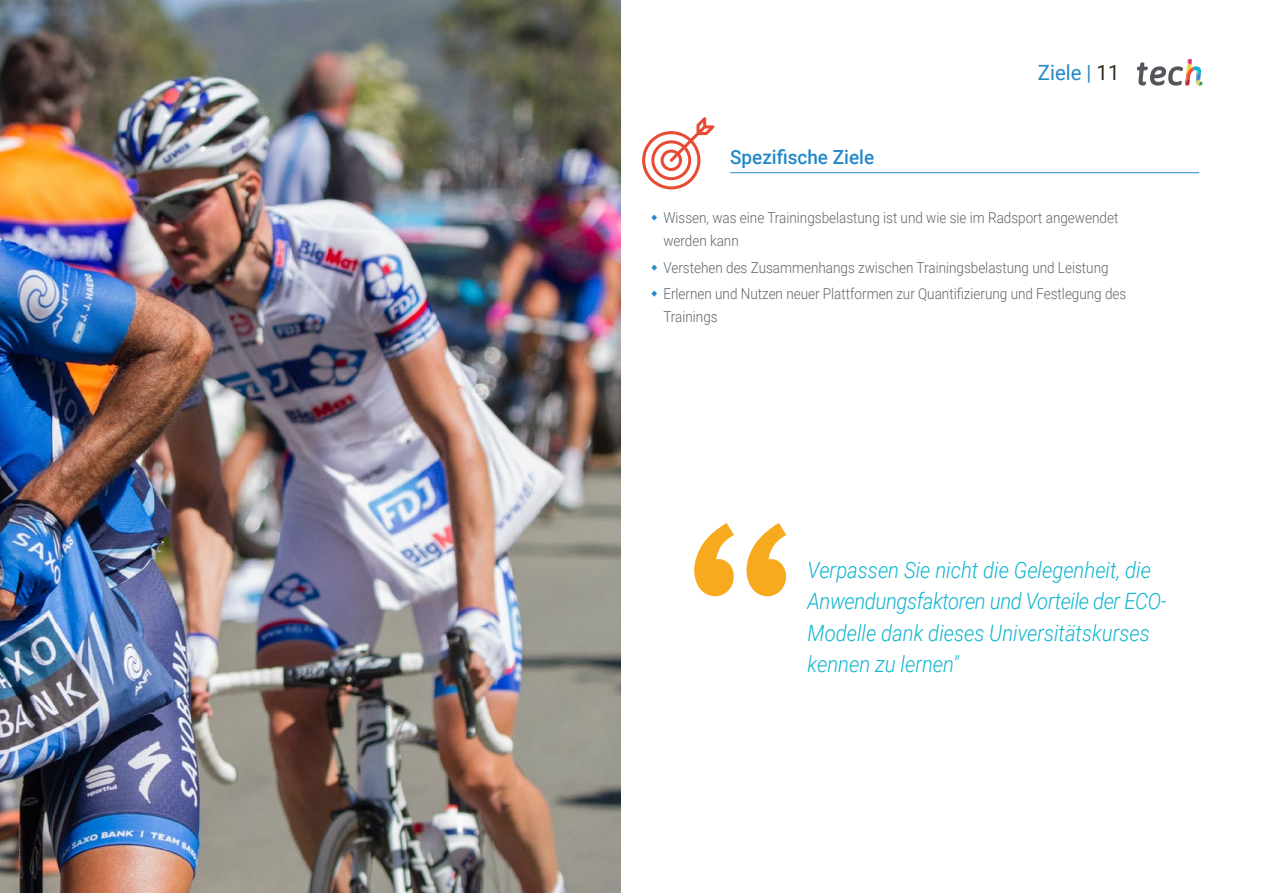
<style>
.page{position:relative;width:1263px;height:893px;background:#fff}
.page>*{position:absolute;margin:0;border:0;box-sizing:border-box;transform-origin:0 0}
.t1{font:italic 300 22.5px/31.5px "Roboto";color:#0fb6cf;scale:.9 1}
.t2{font:21px "Roboto";color:#2488c9}
.t3{font:500 19.5px "Roboto";color:#2488c9}
.t4{font:300 15px/22.5px "Roboto";color:#61646a;scale:.9 1}
.s1{color:#312e20}
</style>
<div class="page">
<hr style="left:730px;top:172px;width:469px;height:1px;background:#2488c9">
<svg style="left:642px;top:117px;width:72px;height:72px"></svg>
<img style="left:0;top:0;width:621px;height:893px">
<svg style="left:694px;top:523px;width:92px;height:73px"></svg>
<svg style="left:1137px;top:59px;width:65px;height:27px"></svg>
<h3 class="t3" style="left:730px;top:144px;width:145px">Spezifische Ziele</h3>
<h2 class="t2" style="left:1038px;top:57px;width:83px">Ziele | <span class="s1">11</span></h2>
<p class="t4" style="left:663px;top:206px;width:507px">Wissen, was eine Trainingsbelastung ist und wie sie im Radsport angewendet werden kann</p>
<p class="t4" style="left:663px;top:253px;width:516px;line-height:26.7px">Verstehen des Zusammenhangs zwischen Trainingsbelastung und Leistung<br>Erlernen und Nutzen neuer Plattformen zur Quantifizierung und Festlegung des</p>
<p class="t4" style="left:663px;top:305px;width:62px">Trainings</p>
<h1 class="t1" style="left:808px;top:553px;width:400px">Verpassen Sie nicht die Gelegenheit, die Anwendungsfaktoren und Vorteile der ECO-Modelle dank dieses Universitätskurses kennen zu lernen"</h1>
</div>
